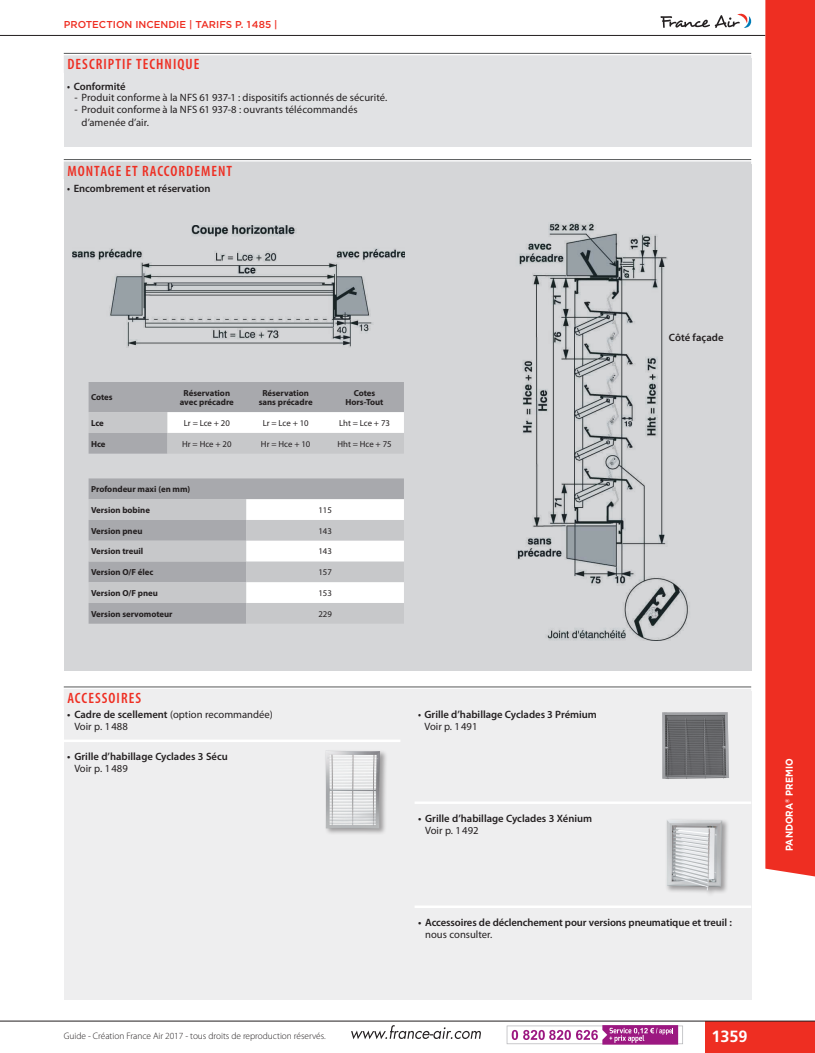
<style>
.page{position:relative;width:815px;height:1053px;background:#fff}
.page>*{position:absolute;margin:0;border:0;box-sizing:border-box;transform-origin:0 0}
.t1{font:700 16.25px "Frutiger";color:#fff}
.t2{font:600 condensed 15px "Myriad Pro";letter-spacing:.07em;color:#ee2e22}
.t3{font:10.62px/12.5px "Myriad Pro";letter-spacing:.005em;color:#231f20}
.t4{font:600 10.62px "Myriad Pro";color:#231f20}
.t5{font:600 10.62px "Myriad Pro";color:#231f20;scale:.9 1}
.t6{font:500 10px "Gotham";color:#ee2e22}
.t7{font:700 10px "Gotham";color:#fff;scale:.9 1}
.t8{font:300 9.38px "Myriad Pro";letter-spacing:-.005em;color:#231f20}
.t9{font:700 8.75px/9.4px "Myriad Pro";color:#231f20;text-align:center}
.t10{font:8.75px "Myriad Pro";color:#231f20}
.s1{font-weight:600}
</style>
<div class="page">
<div style="left:705px;top:1020px;width:110px;height:32px;background:#ee2e22"></div>
<svg style="left:351px;top:1025px;width:130px;height:14px"></svg>
<svg style="left:507px;top:1025px;width:176px;height:19px"></svg>
<hr style="left:0;top:1020px;width:815px;height:1px;background:#231f20">
<svg style="left:660px;top:13px;width:92px;height:15px"></svg>
<hr style="left:0;top:35px;width:765px;height:1px;background:#231f20">
<svg style="left:765px;top:0;width:50px;height:877px;fill:#ee2e22"></svg>
<div style="left:64px;top:58px;width:687px;height:88px;background:#e1e2e4"></div>
<hr style="left:64px;top:53px;width:687px;height:1px;background:#57595a">
<div style="left:64px;top:55px;width:687px;height:18px;background:#e1e2e4"></div>
<div style="left:64px;top:164px;width:687px;height:507px;background:#d5d6d8"></div>
<hr style="left:64px;top:159px;width:687px;height:1px;background:#57595a">
<div style="left:64px;top:161px;width:687px;height:18px;background:#d5d6d8"></div>
<div style="left:64px;top:691px;width:687px;height:308px;background:#eeeeef"></div>
<hr style="left:64px;top:686px;width:687px;height:1px;background:#57595a">
<div style="left:64px;top:688px;width:687px;height:18px;background:#eeeeef"></div>
<hr style="left:64px;top:739px;width:336px;height:3px;background:#fff">
<hr style="left:415px;top:801px;width:336px;height:3px;background:#fff">
<hr style="left:415px;top:905px;width:336px;height:2px;background:#fff">
<div style="left:324px;top:749px;width:64px;height:86px;background:#231f20;opacity:.4"></div>
<img style="left:325px;top:750px;width:55px;height:78px">
<div style="left:665px;top:818px;width:64px;height:79px;background:#231f20;opacity:.4"></div>
<img style="left:666px;top:819px;width:56px;height:71px">
<img style="left:662px;top:712px;width:67px;height:67px">
<img style="left:516px;top:222px;width:174px;height:418px">
<img style="left:73px;top:226px;width:332px;height:121px">
<div style="left:89px;top:382px;width:315px;height:30px;background:#a8a9ad"></div>
<svg style="left:89px;top:412px;width:315px;height:211px"></svg>
<div style="left:167px;top:412px;width:237px;height:21px;background:#fff"></div>
<svg style="left:246px;top:499px;width:158px;height:104px"></svg>
<p class="t6" style="left:64px;top:19px;width:215px">PROTECTION INCENDIE | TARIFS P. 1485 |</p>
<h2 class="t2" style="left:67px;top:56px;width:133px">DESCRIPTIF TECHNIQUE</h2>
<p class="t5" style="left:67px;top:79px;width:66px">• Conformité</p>
<p class="t3" style="left:74px;top:91px;width:315px">- Produit conforme à la NFS 61 937-1 : dispositifs actionnés de sécurité.</p>
<p class="t3" style="left:81px;top:103px;width:278px;text-indent:-7px">- Produit conforme à la NFS 61 937-8 : ouvrants télécommandés d’amenée d’air.</p>
<h2 class="t2" style="left:67px;top:162px;width:166px">MONTAGE ET RACCORDEMENT</h2>
<p class="t5" style="left:67px;top:181px;width:161px">• Encombrement et réservation</p>
<p class="t9" style="left:91px;top:393px;width:23px">Cotes</p>
<p class="t9" style="left:180px;top:388px;width:56px">Réservation avec précadre</p>
<p class="t9" style="left:259px;top:388px;width:55px">Réservation sans précadre</p>
<p class="t9" style="left:346px;top:388px;width:39px">Cotes<br>Hors-Tout</p>
<p class="t9" style="left:91px;top:418px;width:14px">Lce</p>
<p class="t10" style="left:184px;top:417px;width:48px">Lr = Lce + 20</p>
<p class="t10" style="left:263px;top:417px;width:48px">Lr = Lce + 10</p>
<p class="t10" style="left:339px;top:417px;width:52px">Lht = Lce + 73</p>
<p class="t9" style="left:91px;top:439px;width:16px">Hce</p>
<p class="t10" style="left:182px;top:438px;width:51px">Hr = Hce + 20</p>
<p class="t10" style="left:261px;top:438px;width:51px">Hr = Hce + 10</p>
<p class="t10" style="left:337px;top:438px;width:56px">Hht = Hce + 75</p>
<p class="t9" style="left:91px;top:484px;width:101px">Profondeur maxi (en mm)</p>
<p class="t9" style="left:91px;top:505px;width:60px">Version bobine</p>
<p class="t10" style="left:318px;top:504px;width:15px">115</p>
<p class="t9" style="left:91px;top:526px;width:53px">Version pneu</p>
<p class="t10" style="left:318px;top:525px;width:15px">143</p>
<p class="t9" style="left:91px;top:547px;width:54px">Version treuil</p>
<p class="t10" style="left:318px;top:546px;width:15px">143</p>
<p class="t9" style="left:91px;top:567px;width:64px">Version O/F élec</p>
<p class="t10" style="left:318px;top:566px;width:15px">157</p>
<p class="t9" style="left:91px;top:588px;width:68px">Version O/F pneu</p>
<p class="t10" style="left:318px;top:587px;width:15px">153</p>
<p class="t9" style="left:91px;top:609px;width:83px">Version servomoteur</p>
<p class="t10" style="left:318px;top:608px;width:15px">229</p>
<h2 class="t2" style="left:67px;top:689px;width:75px">ACCESSOIRES</h2>
<p class="t3" style="left:74px;top:708px;width:200px;line-height:11.9px;text-indent:-7px"><span class="s1">• Cadre de scellement</span> (option recommandée)<br>Voir p. 1488</p>
<p class="t4" style="left:67px;top:749px;width:162px">• Grille d’habillage Cyclades 3 Sécu</p>
<p class="t3" style="left:74px;top:762px;width:55px">Voir p. 1489</p>
<p class="t5" style="left:418px;top:707px;width:200px">• Grille d’habillage Cyclades 3 Prémium</p>
<p class="t3" style="left:424px;top:720px;width:54px">Voir p. 1491</p>
<p class="t4" style="left:418px;top:811px;width:176px">• Grille d’habillage Cyclades 3 Xénium</p>
<p class="t3" style="left:425px;top:824px;width:55px">Voir p. 1492</p>
<p class="t4" style="left:669px;top:331px;width:56px">Côté façade</p>
<p class="t4" style="left:418px;top:915px;width:315px">• Accessoires de déclenchement pour versions pneumatique et treuil :</p>
<p class="t3" style="left:425px;top:928px;width:69px">nous consulter.</p>
<p class="t8" style="left:64px;top:1030px;width:263px">Guide - Création France Air 2017 - tous droits de reproduction réservés.</p>
<h1 class="t1" style="left:711px;top:1026px;width:38px">1359</h1>
<p class="t7" style="left:784px;top:850px;width:104px;rotate:-90deg">PANDORA<sup>®</sup> PREMIO</p>
</div>
